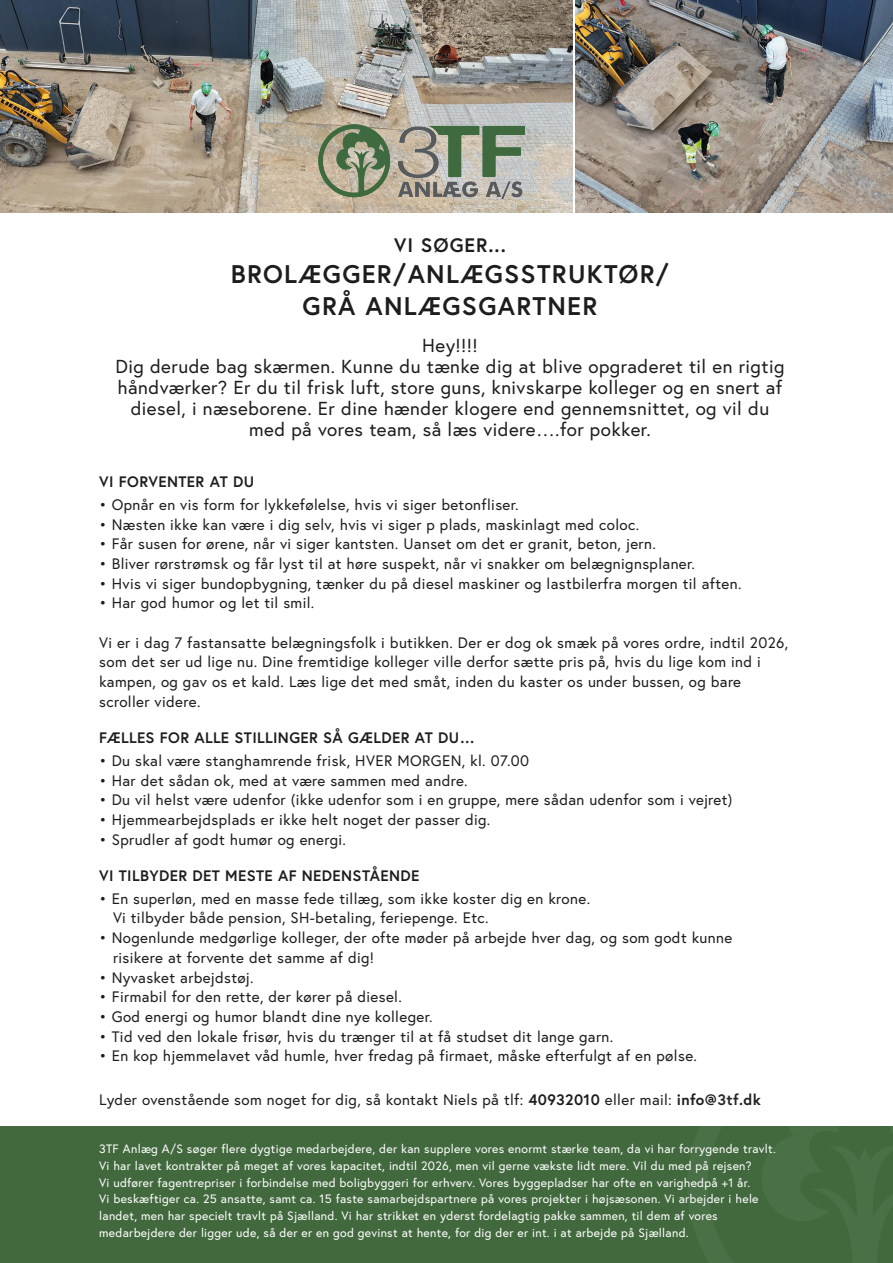
<style>
.page{position:relative;width:893px;height:1263px;background:#fff}
.page>*{position:absolute;margin:0;border:0;box-sizing:border-box;transform-origin:0 0}
.t1{font:700 25.5px "Europa";letter-spacing:.05em;color:#1d1d1b}
.t2{font:700 19.5px "Europa";letter-spacing:.05em;color:#1d1d1b}
.t3{font:18.75px/21px "Europa";letter-spacing:.025em;color:#1d1d1b}
.t4{font:15.15px/19.6px "Europa";letter-spacing:.025em;color:#1d1d1b}
.t5{font:700 15.15px "Europa";letter-spacing:.025em;color:#1d1d1b}
.t6{font:12.15px "Europa";letter-spacing:.025em;color:#fff}
.s1{font-weight:700}
</style>
<div class="page">
<img style="left:576px;top:0;width:317px;height:212px">
<div style="left:0;top:1127px;width:893px;height:136px;background:#42693e"></div>
<img style="left:687px;top:1126px;width:206px;height:1px">
<img style="left:0;top:0;width:572px;height:212px">
<img style="left:318px;top:124px;width:206px;height:74px">
<p class="t2" style="left:394px;top:232px;width:113px">VI SØGER...</p>
<p class="t1" style="left:231px;top:257px;width:440px">BROLÆGGER/ANLÆGSSTRUKTØR/</p>
<p class="t1" style="left:303px;top:288px;width:296px">GRÅ ANLÆGSGARTNER</p>
<p class="t3" style="left:422px;top:335px;width:57px">Hey!!!!</p>
<p class="t3" style="left:116px;top:356px;width:670px">Dig derude bag skærmen. Kunne du tænke dig at blive opgraderet til en rigtig håndværker? Er du til frisk luft, store guns, knivskarpe kolleger og en snert af</p>
<p class="t3" style="left:131px;top:398px;width:640px">diesel, i næseborene. Er dine hænder klogere end gennemsnittet, og vil du</p>
<p class="t3" style="left:249px;top:419px;width:403px">med på vores team, så læs videre….for pokker.</p>
<p class="t5" style="left:99px;top:472px;width:156px">VI FORVENTER AT DU</p>
<p class="t4" style="left:99px;top:495px;width:421px">• Opnår en vis form for lykkefølelse, hvis vi siger betonfliser.</p>
<p class="t4" style="left:99px;top:514px;width:541px">• Næsten ikke kan være i dig selv, hvis vi siger p plads, maskinlagt med coloc.</p>
<p class="t4" style="left:99px;top:534px;width:558px">• Får susen for ørene, når vi siger kantsten. Uanset om det er granit, beton, jern.</p>
<p class="t4" style="left:99px;top:554px;width:597px">• Bliver rørstrømsk og får lyst til at høre suspekt, når vi snakker om belægnignsplaner.</p>
<p class="t4" style="left:99px;top:573px;width:644px">• Hvis vi siger bundopbygning, tænker du på diesel maskiner og lastbilerfra morgen til aften.</p>
<p class="t4" style="left:99px;top:593px;width:217px">• Har god humor og let til smil.</p>
<p class="t4" style="left:99px;top:632px;width:690px">Vi er i dag 7 fastansatte belægningsfolk i butikken. Der er dog ok smæk på vores ordre, indtil 2026, som det ser ud lige nu. Dine fremtidige kolleger ville derfor sætte pris på, hvis du lige kom ind i kampen, og gav os et kald. Læs lige det med småt, inden du kaster os under bussen, og bare</p>
<p class="t4" style="left:99px;top:691px;width:103px">scroller videre.</p>
<p class="t5" style="left:99px;top:727px;width:377px">FÆLLES FOR ALLE STILLINGER SÅ GÆLDER AT DU…</p>
<p class="t4" style="left:99px;top:750px;width:431px">• Du skal være stanghamrende frisk, HVER MORGEN, kl. 07.00</p>
<p class="t4" style="left:99px;top:770px;width:370px">• Har det sådan ok, med at være sammen med andre.</p>
<p class="t4" style="left:99px;top:790px;width:635px">• Du vil helst være udenfor (ikke udenfor som i en gruppe, mere sådan udenfor som i vejret)</p>
<p class="t4" style="left:99px;top:809px;width:393px">• Hjemmearbejdsplads er ikke helt noget der passer dig.</p>
<p class="t4" style="left:99px;top:829px;width:248px">• Sprudler af godt humør og energi.</p>
<p class="t5" style="left:99px;top:865px;width:322px">VI TILBYDER DET MESTE AF NEDENSTÅENDE</p>
<p class="t4" style="left:99px;top:888px;width:492px">• En superløn, med en masse fede tillæg, som ikke koster dig en krone.</p>
<p class="t4" style="left:113px;top:908px;width:377px">Vi tilbyder både pension, SH-betaling, feriepenge. Etc.</p>
<p class="t4" style="left:99px;top:928px;width:635px">• Nogenlunde medgørlige kolleger, der ofte møder på arbejde hver dag, og som godt kunne</p>
<p class="t4" style="left:113px;top:947px;width:262px">risikere at forvente det samme af dig!</p>
<p class="t4" style="left:99px;top:967px;width:156px">• Nyvasket arbejdstøj.</p>
<p class="t4" style="left:99px;top:987px;width:304px">• Firmabil for den rette, der kører på diesel.</p>
<p class="t4" style="left:99px;top:1006px;width:335px">• God energi og humor blandt dine nye kolleger.</p>
<p class="t4" style="left:99px;top:1026px;width:516px">• Tid ved den lokale frisør, hvis du trænger til at få studset dit lange garn.</p>
<p class="t4" style="left:99px;top:1046px;width:599px">• En kop hjemmelavet våd humle, hver fredag på firmaet, måske efterfulgt af en pølse.</p>
<p class="t4" style="left:99px;top:1089px;width:663px">Lyder ovenstående som noget for dig, så kontakt Niels på tlf: <span class="s1">40932010</span> eller mail: <span class="s1">info@3tf.dk</span></p>
<p class="t6" style="left:99px;top:1141px;width:678px">3TF Anlæg A/S søger flere dygtige medarbejdere, der kan supplere vores enormt stærke team, da vi har forrygende travlt.</p>
<p class="t6" style="left:99px;top:1158px;width:654px">Vi har lavet kontrakter på meget af vores kapacitet, indtil 2026, men vil gerne vækste lidt mere. Vil du med på rejsen?</p>
<p class="t6" style="left:99px;top:1175px;width:652px">Vi udfører fagentrepriser i forbindelse med boligbyggeri for erhverv. Vores byggepladser har ofte en varighedpå +1 år.</p>
<p class="t6" style="left:99px;top:1191px;width:661px">Vi beskæftiger ca. 25 ansatte, samt ca. 15 faste samarbejdspartnere på vores projekter i højsæsonen. Vi arbejder i hele</p>
<p class="t6" style="left:99px;top:1208px;width:620px">landet, men har specielt travlt på Sjælland. Vi har strikket en yderst fordelagtig pakke sammen, til dem af vores</p>
<p class="t6" style="left:99px;top:1225px;width:591px">medarbejdere der ligger ude, så der er en god gevinst at hente, for dig der er int. i at arbejde på Sjælland.</p>
</div>
